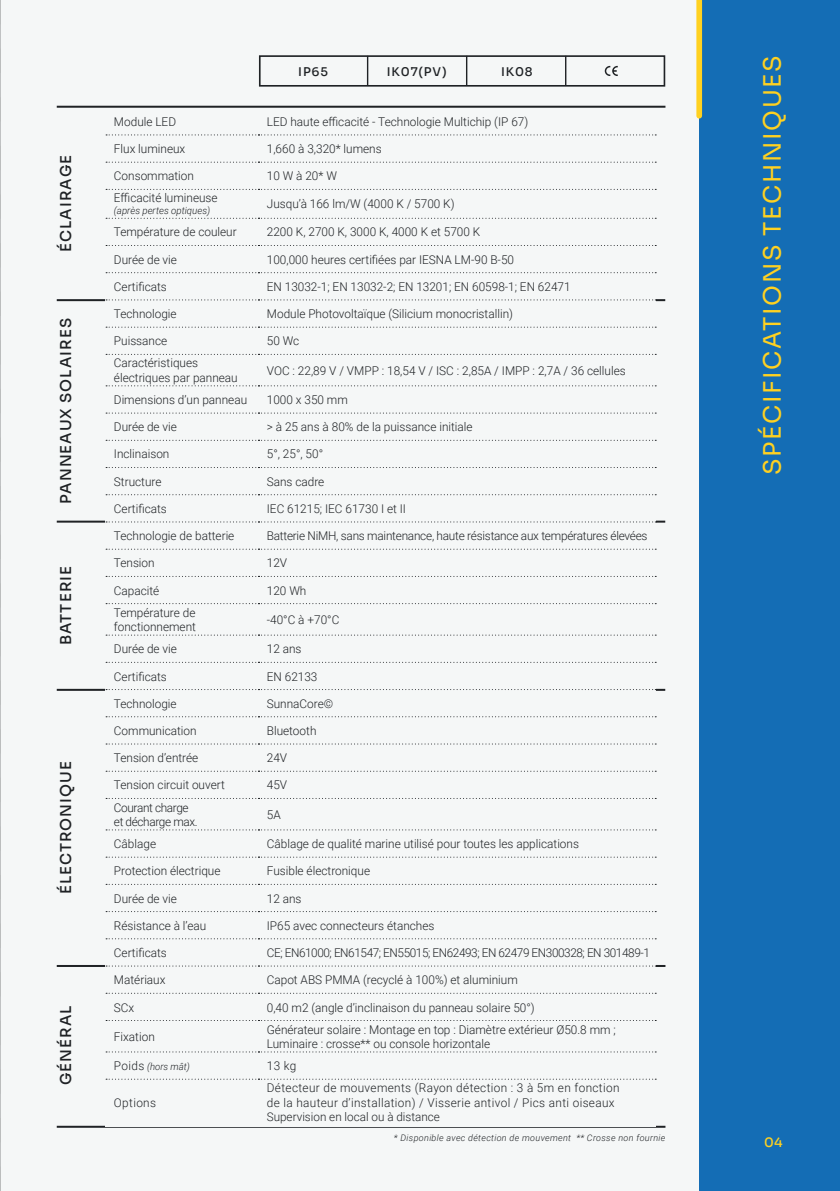
<style>
.page{position:relative;width:840px;height:1191px;background:#fff}
.page>*{position:absolute;margin:0;border:0;box-sizing:border-box;transform-origin:0 0}
.t1{font:24px "Sora";letter-spacing:.07em;color:#ffd121}
.t2{font:500 15px "Sora";letter-spacing:.07em;color:#1f2225}
.t3{font:500 13px "Sora";color:#ffd121}
.t4{font:300 12px/14.4px "Roboto";color:#1f2225}
.t5{font:300 12px/14.4px "Roboto";letter-spacing:.03em;color:#1f2225}
.t6{font:300 12px "Roboto";letter-spacing:-.02em;color:#1f2225}
.t7{font:300 12px "Roboto";letter-spacing:-.035em;color:#1f2225}
.t8{font:300 12px/14.4px "Roboto";letter-spacing:-.03em;color:#1f2225}
.t9{font:500 12px "Sora";letter-spacing:.07em;color:#1f2225}
.t10{font:italic 300 9.8px "Roboto";color:#1f2225}
.t11{font:italic 300 9px "Roboto";letter-spacing:.035em;color:#1f2225}
.s1{font-style:normal;font-size:12px}
</style>
<div class="page">
<div style="left:0;top:0;width:839px;height:1191px;background:#f5f7f7"></div>
<div style="left:698px;top:0;width:141px;height:1191px;background:#146db5"></div>
<svg style="left:696px;top:0;width:5px;height:118px"></svg>
<hr style="left:57px;top:299px;width:608px;height:2px;background:#1f2225">
<hr style="left:57px;top:520px;width:608px;height:2px;background:#1f2225">
<hr style="left:57px;top:689px;width:608px;height:2px;background:#1f2225">
<hr style="left:57px;top:965px;width:608px;height:2px;background:#1f2225">
<hr style="left:57px;top:1125px;width:608px;height:2px;background:#1f2225">
<svg style="left:604px;top:66px;width:13px;height:10px"></svg>
<div style="left:259px;top:55px;width:406px;height:32px;border:2px solid #1f2225"></div>
<hr style="left:367px;top:56px;width:1px;height:30px;background:#1f2225">
<hr style="left:564px;top:56px;width:2px;height:30px;background:#1f2225">
<hr style="left:465px;top:56px;width:2px;height:30px;background:#1f2225">
<div style="left:105px;top:108px;width:550px;height:1018px;background:#f5f7f7"></div>
<svg style="left:106px;top:134px;width:550px;height:1px"></svg>
<svg style="left:106px;top:162px;width:550px;height:1px"></svg>
<svg style="left:106px;top:189px;width:550px;height:1px"></svg>
<svg style="left:106px;top:218px;width:550px;height:1px"></svg>
<svg style="left:106px;top:245px;width:550px;height:1px"></svg>
<svg style="left:106px;top:272px;width:550px;height:1px"></svg>
<svg style="left:106px;top:299px;width:550px;height:1px"></svg>
<svg style="left:106px;top:327px;width:550px;height:1px"></svg>
<svg style="left:106px;top:354px;width:550px;height:1px"></svg>
<svg style="left:106px;top:385px;width:550px;height:1px"></svg>
<svg style="left:106px;top:412px;width:550px;height:1px"></svg>
<svg style="left:106px;top:440px;width:550px;height:1px"></svg>
<svg style="left:106px;top:467px;width:550px;height:1px"></svg>
<svg style="left:106px;top:494px;width:550px;height:1px"></svg>
<svg style="left:106px;top:521px;width:550px;height:1px"></svg>
<svg style="left:106px;top:548px;width:550px;height:1px"></svg>
<svg style="left:106px;top:576px;width:550px;height:1px"></svg>
<svg style="left:106px;top:603px;width:550px;height:1px"></svg>
<svg style="left:106px;top:634px;width:550px;height:1px"></svg>
<svg style="left:106px;top:662px;width:550px;height:1px"></svg>
<svg style="left:106px;top:689px;width:550px;height:1px"></svg>
<svg style="left:106px;top:716px;width:550px;height:1px"></svg>
<svg style="left:106px;top:743px;width:550px;height:1px"></svg>
<svg style="left:106px;top:770px;width:550px;height:1px"></svg>
<svg style="left:106px;top:798px;width:550px;height:1px"></svg>
<svg style="left:106px;top:829px;width:550px;height:1px"></svg>
<svg style="left:106px;top:856px;width:550px;height:1px"></svg>
<svg style="left:106px;top:884px;width:550px;height:1px"></svg>
<svg style="left:106px;top:911px;width:550px;height:1px"></svg>
<svg style="left:106px;top:938px;width:550px;height:1px"></svg>
<svg style="left:106px;top:965px;width:550px;height:1px"></svg>
<svg style="left:106px;top:992px;width:550px;height:1px"></svg>
<svg style="left:106px;top:1020px;width:550px;height:1px"></svg>
<svg style="left:106px;top:1051px;width:550px;height:1px"></svg>
<svg style="left:106px;top:1078px;width:550px;height:1px"></svg>
<hr style="left:57px;top:106px;width:608px;height:2px;background:#1f2225">
<hr style="left:0;top:0;width:1px;height:1191px;background:#1f2225">
<p class="t2" style="left:53px;top:252px;width:98px;rotate:-90deg">ÉCLAIRAGE</p>
<p class="t2" style="left:53px;top:504px;width:187px;rotate:-90deg">PANNEAUX SOLAIRES</p>
<p class="t2" style="left:53px;top:645px;width:81px;rotate:-90deg">BATTERIE</p>
<p class="t2" style="left:53px;top:894px;width:134px;rotate:-90deg">ÉLECTRONIQUE</p>
<p class="t2" style="left:53px;top:1085px;width:81px;rotate:-90deg">GÉNÉRAL</p>
<p class="t9" style="left:298px;top:61px;width:31px">IP65</p>
<p class="t9" style="left:386px;top:61px;width:61px">IK07(PV)</p>
<p class="t9" style="left:501px;top:61px;width:33px">IK08</p>
<p class="t4" style="left:114px;top:114px;width:64px">Module LED</p>
<p class="t4" style="left:267px;top:114px;width:263px">LED haute efficacité - Technologie Multichip (IP 67)</p>
<p class="t4" style="left:114px;top:141px;width:73px">Flux lumineux</p>
<p class="t4" style="left:267px;top:141px;width:116px">1,660 à 3,320* lumens</p>
<p class="t4" style="left:114px;top:168px;width:82px">Consommation</p>
<p class="t4" style="left:267px;top:168px;width:72px">10 W à 20* W</p>
<p class="t4" style="left:114px;top:190px;width:105px">Efficacité lumineuse</p>
<p class="t10" style="left:114px;top:204px;width:98px">(après pertes optiques)</p>
<p class="t4" style="left:267px;top:196px;width:189px">Jusqu’à 166 lm/W (4000 K / 5700 K)</p>
<p class="t4" style="left:114px;top:224px;width:124px">Température de couleur</p>
<p class="t4" style="left:267px;top:224px;width:215px">2200 K, 2700 K, 3000 K, 4000 K et 5700 K</p>
<p class="t4" style="left:114px;top:252px;width:65px">Durée de vie</p>
<p class="t4" style="left:267px;top:252px;width:248px">100,000 heures certifiées par IESNA LM-90 B-50</p>
<p class="t4" style="left:114px;top:279px;width:54px">Certificats</p>
<p class="t4" style="left:267px;top:279px;width:305px">EN 13032-1; EN 13032-2; EN 13201; EN 60598-1; EN 62471</p>
<p class="t4" style="left:114px;top:306px;width:64px">Technologie</p>
<p class="t4" style="left:267px;top:306px;width:247px">Module Photovoltaïque (Silicium monocristallin)</p>
<p class="t4" style="left:114px;top:333px;width:55px">Puissance</p>
<p class="t4" style="left:267px;top:333px;width:34px">50 Wc</p>
<p class="t4" style="left:114px;top:355px;width:125px">Caractéristiques électriques par panneau</p>
<p class="t4" style="left:267px;top:363px;width:360px">VOC : 22,89 V / VMPP : 18,54 V / ISC : 2,85A / IMPP : 2,7A / 36 cellules</p>
<p class="t4" style="left:114px;top:392px;width:135px">Dimensions d’un panneau</p>
<p class="t4" style="left:267px;top:392px;width:82px">1000 x 350 mm</p>
<p class="t4" style="left:114px;top:419px;width:65px">Durée de vie</p>
<p class="t4" style="left:267px;top:419px;width:207px">&gt; à 25 ans à 80% de la puissance initiale</p>
<p class="t4" style="left:114px;top:446px;width:57px">Inclinaison</p>
<p class="t4" style="left:267px;top:446px;width:58px">5°, 25°, 50°</p>
<p class="t4" style="left:114px;top:474px;width:49px">Structure</p>
<p class="t4" style="left:267px;top:474px;width:59px">Sans cadre</p>
<p class="t4" style="left:114px;top:501px;width:54px">Certificats</p>
<p class="t4" style="left:267px;top:501px;width:141px">IEC 61215; IEC 61730 I et II</p>
<p class="t4" style="left:114px;top:528px;width:122px">Technologie de batterie</p>
<p class="t6" style="left:267px;top:527px;width:382px">Batterie NiMH, sans maintenance, haute résistance aux températures élevées</p>
<p class="t4" style="left:114px;top:555px;width:42px">Tension</p>
<p class="t4" style="left:267px;top:555px;width:22px">12V</p>
<p class="t4" style="left:114px;top:582px;width:47px">Capacité</p>
<p class="t4" style="left:267px;top:582px;width:41px">120 Wh</p>
<p class="t4" style="left:114px;top:605px;width:83px">Température de fonctionnement</p>
<p class="t4" style="left:267px;top:612px;width:74px">-40°C à +70°C</p>
<p class="t4" style="left:114px;top:641px;width:65px">Durée de vie</p>
<p class="t4" style="left:267px;top:641px;width:36px">12 ans</p>
<p class="t4" style="left:114px;top:668px;width:54px">Certificats</p>
<p class="t4" style="left:267px;top:668px;width:52px">EN 62133</p>
<p class="t4" style="left:114px;top:696px;width:64px">Technologie</p>
<p class="t4" style="left:267px;top:696px;width:68px">SunnaCore©</p>
<p class="t4" style="left:114px;top:723px;width:84px">Communication</p>
<p class="t4" style="left:267px;top:723px;width:51px">Bluetooth</p>
<p class="t4" style="left:114px;top:750px;width:86px">Tension d’entrée</p>
<p class="t4" style="left:267px;top:750px;width:22px">24V</p>
<p class="t4" style="left:114px;top:777px;width:112px">Tension circuit ouvert</p>
<p class="t4" style="left:267px;top:777px;width:22px">45V</p>
<p class="t8" style="left:114px;top:799px;width:85px">Courant charge et décharge max.</p>
<p class="t4" style="left:267px;top:807px;width:15px">5A</p>
<p class="t4" style="left:114px;top:836px;width:44px">Câblage</p>
<p class="t4" style="left:267px;top:836px;width:313px">Câblage de qualité marine utilisé pour toutes les applications</p>
<p class="t4" style="left:114px;top:863px;width:108px">Protection électrique</p>
<p class="t4" style="left:267px;top:863px;width:105px">Fusible électronique</p>
<p class="t4" style="left:114px;top:890px;width:65px">Durée de vie</p>
<p class="t4" style="left:267px;top:890px;width:36px">12 ans</p>
<p class="t4" style="left:114px;top:918px;width:94px">Résistance à l’eau</p>
<p class="t4" style="left:267px;top:918px;width:169px">IP65 avec connecteurs étanches</p>
<p class="t4" style="left:114px;top:945px;width:54px">Certificats</p>
<p class="t7" style="left:267px;top:944px;width:384px">CE; EN61000; EN61547; EN55015; EN62493; EN 62479 EN300328; EN 301489-1</p>
<p class="t4" style="left:114px;top:972px;width:53px">Matériaux</p>
<p class="t4" style="left:267px;top:972px;width:252px">Capot ABS PMMA (recyclé à 100%) et aluminium</p>
<p class="t4" style="left:114px;top:999px;width:22px">SCx</p>
<p class="t4" style="left:267px;top:999px;width:269px">0,40 m2 (angle d’inclinaison du panneau solaire 50°)</p>
<p class="t4" style="left:114px;top:1029px;width:42px">Fixation</p>
<p class="t4" style="left:267px;top:1021px;width:350px">Générateur solaire : Montage en top : Diamètre extérieur Ø50.8 mm ;<br>Luminaire : crosse** ou console horizontale</p>
<p class="t10" style="left:114px;top:1059px;width:77px"><span class="s1">Poids</span> (hors mât)</p>
<p class="t4" style="left:267px;top:1058px;width:31px">13 kg</p>
<p class="t5" style="left:114px;top:1094px;width:44px">Options</p>
<p class="t5" style="left:267px;top:1080px;width:354px">Détecteur de mouvements (Rayon détection : 3 à 5m en fonction de la hauteur d’installation) / Visserie antivol / Pics anti oiseaux<br>Supervision en local ou à distance</p>
<p class="t11" style="left:394px;top:1131px;width:273px">* Disponible avec détection de mouvement ** Crosse non fournie</p>
<h1 class="t1" style="left:752px;top:475px;width:421px;rotate:-90deg">SPÉCIFICATIONS TECHNIQUES</h1>
<p class="t3" style="left:763px;top:1131px;width:20px">04</p>
</div>
